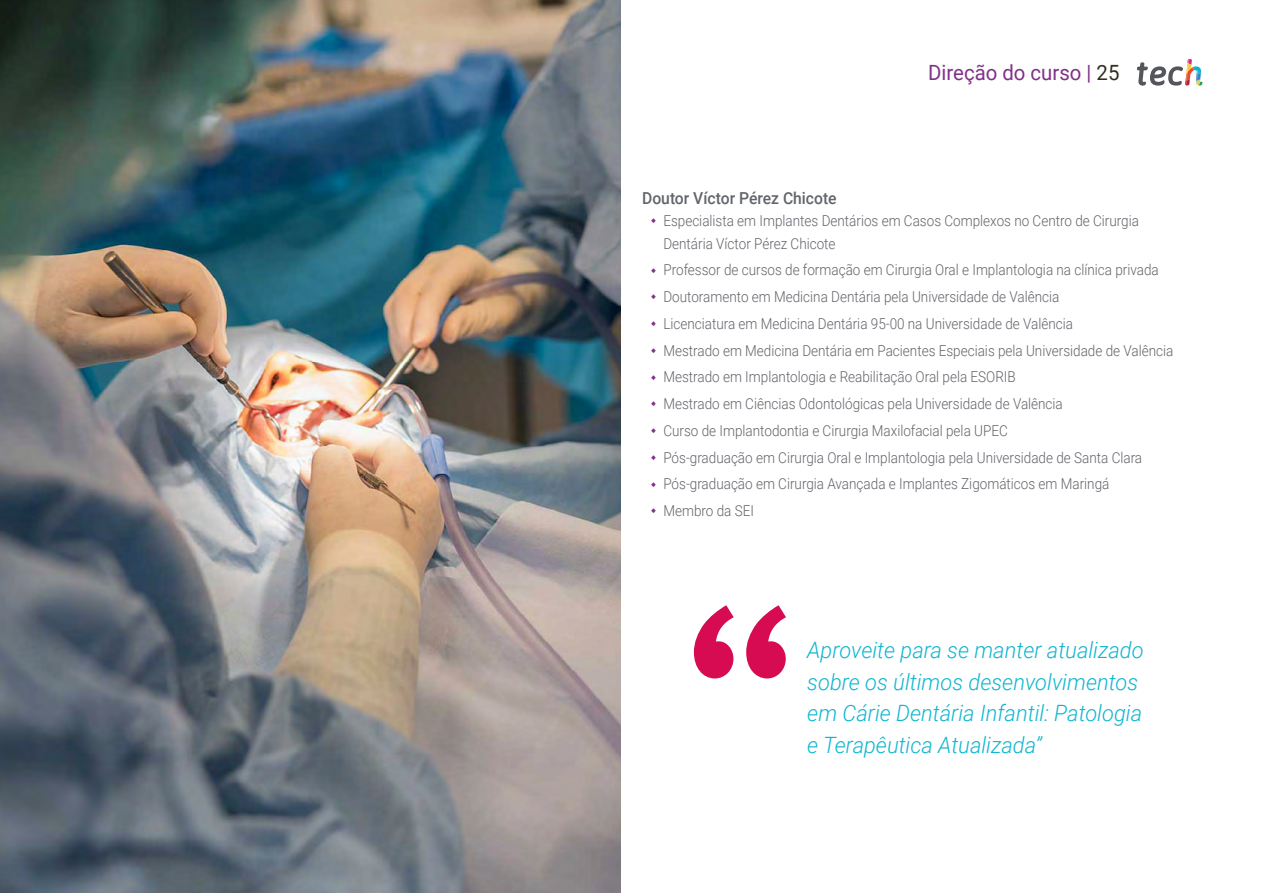
<style>
.page{position:relative;width:1263px;height:893px;background:#fff}
.page>*{position:absolute;margin:0;border:0;box-sizing:border-box;transform-origin:0 0}
.t1{font:italic 300 22.5px/31.5px "Roboto";color:#0fb6cf}
.t2{font:21px "Roboto";color:#813089}
.t3{font:500 16.5px "Roboto";color:#61646a;scale:.95 1}
.t4{font:300 15px/26.7px "Roboto";color:#61646a;scale:.9 1}
.s1{color:#312e20}
</style>
<div class="page">
<svg style="left:1137px;top:59px;width:65px;height:27px"></svg>
<svg style="left:694px;top:605px;width:92px;height:73px"></svg>
<img style="left:0;top:0;width:621px;height:893px">
<h2 class="t2" style="left:928px;top:57px;width:193px">Direção do curso | <span class="s1">25</span></h2>
<p class="t3" style="left:642px;top:186px;width:206px">Doutor Víctor Pérez Chicote</p>
<p class="t4" style="left:663px;top:209px;width:530px;line-height:22.5px">Especialista em Implantes Dentários em Casos Complexos no Centro de Cirurgia<br>Dentária Víctor Pérez Chicote</p>
<p class="t4" style="left:663px;top:256px;width:568px">Professor de cursos de formação em Cirurgia Oral e Implantologia na clínica privada Doutoramento em Medicina Dentária pela Universidade de Valência<br>Licenciatura em Medicina Dentária 95-00 na Universidade de Valência<br>Mestrado em Medicina Dentária em Pacientes Especiais pela Universidade de Valência Mestrado em Implantologia e Reabilitação Oral pela ESORIB<br>Mestrado em Ciências Odontológicas pela Universidade de Valência<br>Curso de Implantodontia e Cirurgia Maxilofacial pela UPEC<br>Pós-graduação em Cirurgia Oral e Implantologia pela Universidade de Santa Clara Pós-graduação em Cirurgia Avançada e Implantes Zigomáticos em Maringá<br>Membro da SEI</p>
<h1 class="t1" style="left:807px;top:634px;width:338px">Aproveite para se manter atualizado sobre os últimos desenvolvimentos em Cárie Dentária Infantil: Patologia e Terapêutica Atualizada”</h1>
</div>
